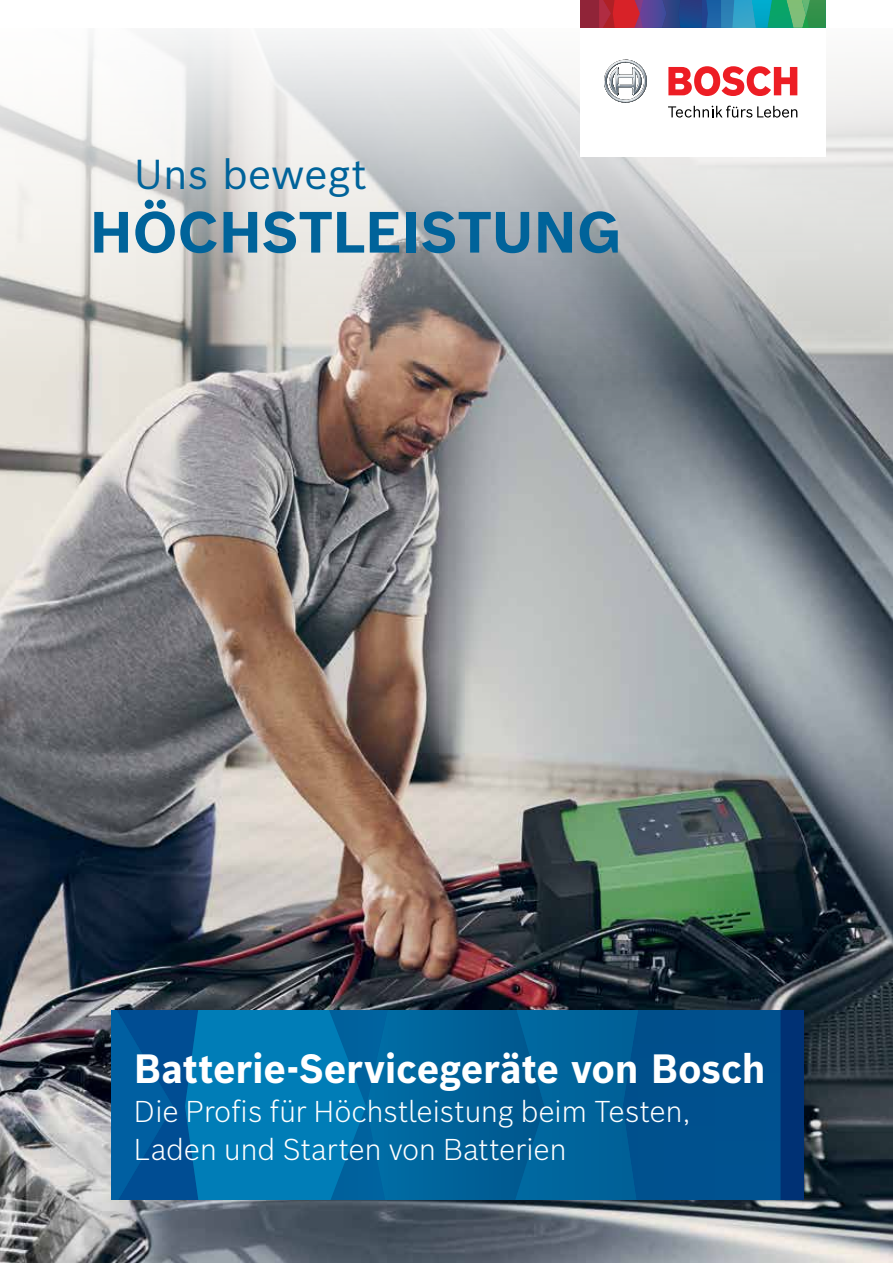
<style>
.page{position:relative;width:893px;height:1263px;background:#fff}
.page>*{position:absolute;margin:0;border:0;box-sizing:border-box;transform-origin:0 0}
.t1{font:700 56.85px "Bosch Sans";letter-spacing:-.01em;color:#00639a}
.t2{font:40.95px "Bosch Sans";letter-spacing:-.01em;color:#00639a}
.t3{font:700 40.05px "Bosch Sans";letter-spacing:-.005em;color:#fff;scale:.95 1}
.t4{font:300 29.55px/38.5px "Bosch Sans";letter-spacing:-.01em;color:#fff}
</style>
<div class="page">
<img style="left:0;top:379px;width:893px;height:884px">
<svg style="left:0;top:29px;width:893px;height:350px"></svg>
<div style="left:544px;top:1010px;width:79px;height:190px;background:#00649b"></div>
<svg style="left:112px;top:1010px;width:432px;height:190px"></svg>
<svg style="left:623px;top:1010px;width:181px;height:190px"></svg>
<div style="left:580px;top:0;width:246px;height:157px;background:#fff"></div>
<div style="left:580px;top:0;width:19px;height:28px;background:#902438"></div>
<svg style="left:599px;top:0;width:227px;height:28px"></svg>
<svg style="left:604px;top:60px;width:43px;height:43px"></svg>
<svg style="left:668px;top:66px;width:129px;height:30px"></svg>
<svg style="left:668px;top:106px;width:129px;height:12px"></svg>
<h2 class="t2" style="left:134px;top:147px;width:235px">Uns bewegt</h2>
<h1 class="t1" style="left:89px;top:194px;width:534px">HÖCHSTLEISTUNG</h1>
<h3 class="t3" style="left:134px;top:1042px;width:666px">Batterie-Servicegeräte von Bosch</h3>
<p class="t4" style="left:134px;top:1091px;width:559px">Die Profis für Höchstleistung beim Testen,<br>Laden und Starten von Batterien</p>
</div>
